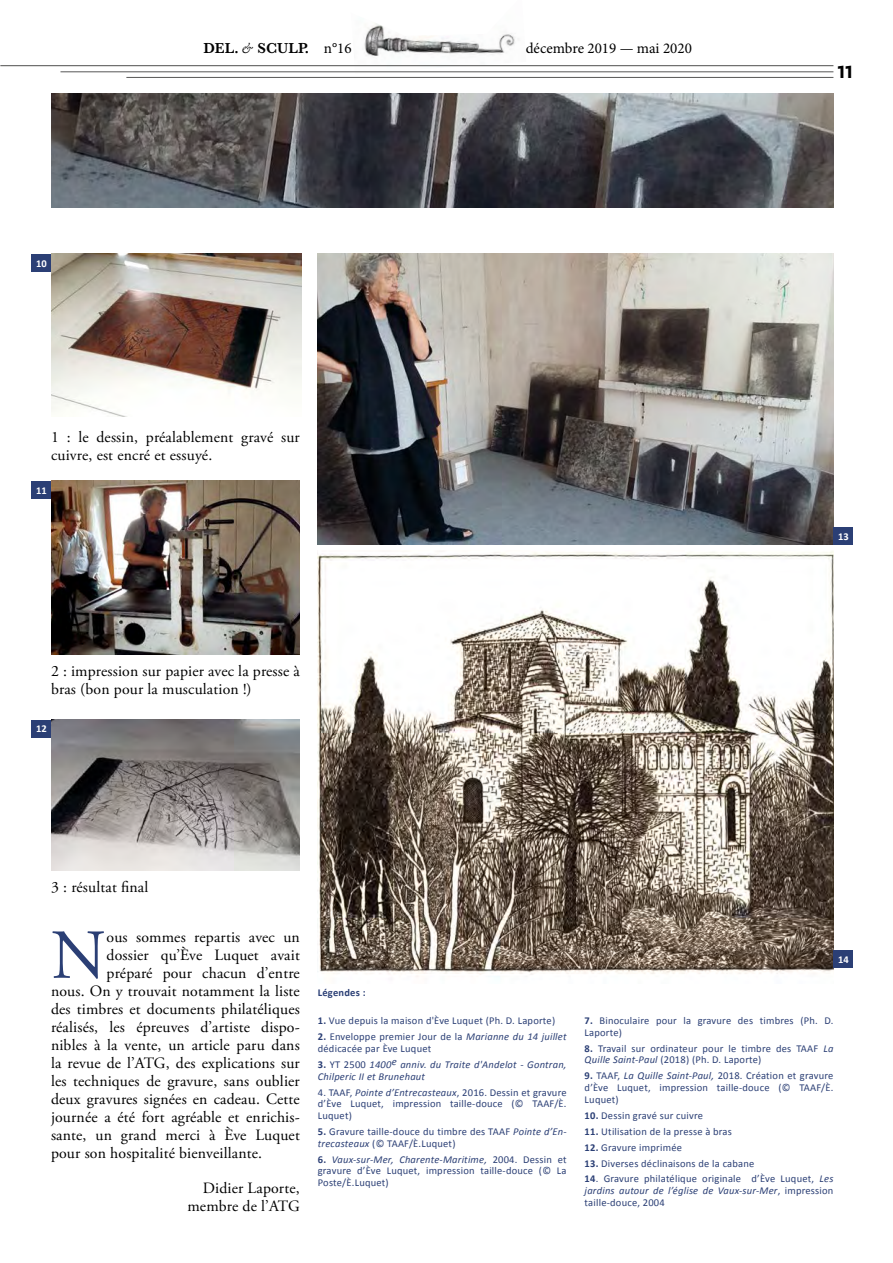
<style>
.page{position:relative;width:893px;height:1263px;background:#fff}
.page>*{position:absolute;margin:0;border:0;box-sizing:border-box;transform-origin:0 0}
.t1{font:70.05px "Adobe Garamond Pro";color:#2b3f75}
.t2{font:700 21px "National";color:#000}
.t3{font:15.75px/18px "Adobe Garamond Pro";letter-spacing:.01em;color:#000}
.t4{font:15px "Minion Pro";color:#000}
.t5{font:600 15px "Baskerville";color:#000}
.t6{font:10.5px/11.7px "Calibri";letter-spacing:.02em;color:#2b3f75}
.t7{font:italic 10.5px/11.7px "Calibri";letter-spacing:.02em;color:#2b3f75}
.t8{font:700 10.5px "Calibri";letter-spacing:.02em;color:#fff}
.t9{font:700 10.5px "Calibri";letter-spacing:.02em;color:#2b3f75}
.s1{font-family:"Adobe Garamond Pro";font-weight:400;font-style:italic;font-size:13.5px}
.s2{font-family:"Minion Pro";font-weight:400}
.s3{font-weight:700}
.s4{font-style:italic}
.s5{font-weight:700;font-style:normal}
.s6{font-style:normal}
</style>
<div class="page">
<img style="left:350px;top:36px;width:176px;height:37px">
<svg style="left:366px;top:23px;width:146px;height:13px"></svg>
<hr style="left:0;top:65px;width:833px;height:1px;background:#575756">
<hr style="left:60px;top:71px;width:773px;height:1px;background:#575756">
<hr style="left:126px;top:77px;width:707px;height:1px;background:#575756">
<img style="left:52px;top:254px;width:249px;height:163px">
<img style="left:51px;top:481px;width:249px;height:173px">
<img style="left:51px;top:719px;width:249px;height:152px">
<img style="left:318px;top:551px;width:516px;height:427px">
<img style="left:318px;top:254px;width:515px;height:291px">
<img style="left:52px;top:94px;width:781px;height:114px">
<div style="left:834px;top:527px;width:19px;height:18px;background:#2b3f75"></div>
<div style="left:32px;top:254px;width:19px;height:17px;background:#2b3f75"></div>
<div style="left:32px;top:481px;width:19px;height:17px;background:#2b3f75"></div>
<div style="left:32px;top:720px;width:19px;height:17px;background:#2b3f75"></div>
<div style="left:834px;top:950px;width:19px;height:17px;background:#2b3f75"></div>
<p class="t8" style="left:36px;top:257px;width:12px">10</p>
<p class="t5" style="left:203px;top:37px;width:150px">DEL. <span class="s1">&amp;</span> SCULP. <span class="s2">n°16</span></p>
<p class="t4" style="left:526px;top:38px;width:168px">décembre 2019 — mai 2020</p>
<p class="t3" style="left:51px;top:429px;width:250px">1 : le dessin, préalablement gravé sur cuivre, est encré et essuyé.</p>
<p class="t8" style="left:36px;top:483px;width:12px">11</p>
<p class="t3" style="left:51px;top:663px;width:250px">2 : impression sur papier avec la presse à bras (bon pour la musculation !)</p>
<p class="t8" style="left:36px;top:722px;width:12px">12</p>
<p class="t2" style="left:838px;top:57px;width:17px">11</p>
<p class="t8" style="left:838px;top:530px;width:12px">13</p>
<p class="t3" style="left:51px;top:879px;width:99px">3 : résultat final</p>
<p class="t1" style="left:51px;top:913px;width:56px">N</p>
<p class="t3" style="left:107px;top:928px;width:195px">ous sommes repartis avec un</p>
<p class="t3" style="left:107px;top:946px;width:195px">dossier qu’Ève Luquet avait</p>
<p class="t3" style="left:107px;top:964px;width:195px">préparé pour chacun d’entre</p>
<p class="t3" style="left:51px;top:982px;width:250px">nous. On y trouvait notamment la liste</p>
<p class="t3" style="left:51px;top:1000px;width:250px">des timbres et documents philatéliques</p>
<p class="t3" style="left:51px;top:1018px;width:250px">réalisés, les épreuves d’artiste dispo-</p>
<p class="t3" style="left:51px;top:1036px;width:250px">nibles à la vente, un article paru dans</p>
<p class="t3" style="left:51px;top:1054px;width:250px">la revue de l’ATG, des explications sur</p>
<p class="t3" style="left:51px;top:1072px;width:250px">les techniques de gravure, sans oublier</p>
<p class="t3" style="left:51px;top:1090px;width:250px">deux gravures signées en cadeau. Cette</p>
<p class="t3" style="left:51px;top:1108px;width:250px">journée a été fort agréable et enrichis-</p>
<p class="t3" style="left:51px;top:1126px;width:250px">sante, un grand merci à Ève Luquet</p>
<p class="t3" style="left:51px;top:1144px;width:213px">pour son hospitalité bienveillante.</p>
<p class="t3" style="left:203px;top:1179px;width:98px">Didier Laporte,</p>
<p class="t3" style="left:187px;top:1197px;width:114px">membre de l’ATG</p>
<p class="t9" style="left:318px;top:986px;width:49px">Légendes :</p>
<p class="t6" style="left:318px;top:1014px;width:239px"><span class="s3">1.</span> Vue depuis la maison d'Ève Luquet (Ph. D. Laporte)</p>
<p class="t6" style="left:318px;top:1030px;width:250px"><span class="s3">2.</span> Enveloppe premier Jour de la <span class="s4">Marianne du 14 juillet </span>dédicacée par Ève Luquet</p>
<p class="t7" style="left:318px;top:1058px;width:250px"><span class="s5">3.</span> <span class="s6">YT 2500</span> 1400e anniv. du Traite d'Andelot - Gontran,<br>Chilperic II et Brunehaut</p>
<p class="t6" style="left:318px;top:1086px;width:250px;text-align:justify">4. TAAF, <span class="s4">Pointe d’Entrecasteaux</span>, 2016. Dessin et gravure d’Ève Luquet, impression taille-douce (© TAAF/È.<br>Luquet)</p>
<p class="t6" style="left:318px;top:1125px;width:250px"><span class="s3">5.</span> Gravure taille-douce du timbre des TAAF <span class="s4">Pointe d’En&shy;trecasteaux</span> (© TAAF/È.Luquet)</p>
<p class="t6" style="left:318px;top:1153px;width:250px;text-align:justify"><span class="s3">6.</span> <span class="s4">Vaux-sur-Mer, Charente-Maritime,</span> 2004. Dessin et gravure d’Ève Luquet, impression taille-douce (© La Poste/È.Luquet)</p>
<p class="t8" style="left:838px;top:953px;width:12px">14</p>
<p class="t6" style="left:585px;top:1014px;width:250px"><span class="s3">7.</span> Binoculaire pour la gravure des timbres (Ph. D.<br>Laporte)</p>
<p class="t6" style="left:585px;top:1042px;width:250px"><span class="s3">8.</span> Travail sur ordinateur pour le timbre des TAAF <span class="s4">La<br>Quille Saint-Paul</span> (2018) (Ph. D. Laporte)</p>
<p class="t6" style="left:585px;top:1069px;width:250px;text-align:justify"><span class="s3">9.</span> TAAF, <span class="s4">La Quille Saint-Paul,</span> 2018. Création et gravure d’Ève Luquet, impression taille-douce (© TAAF/È.<br>Luquet)</p>
<p class="t6" style="left:585px;top:1109px;width:120px"><span class="s3">10.</span> Dessin gravé sur cuivre</p>
<p class="t6" style="left:585px;top:1125px;width:149px"><span class="s3">11.</span> Utilisation de la presse à bras</p>
<p class="t6" style="left:585px;top:1141px;width:99px"><span class="s3">12.</span> Gravure imprimée</p>
<p class="t6" style="left:585px;top:1157px;width:171px"><span class="s3">13.</span> Diverses déclinaisons de la cabane</p>
<p class="t6" style="left:585px;top:1172px;width:250px;text-align:justify"><span class="s3">14</span>. Gravure philatélique originale d’Ève Luquet, <span class="s4">Les jardins autour de l’église de Vaux-sur-Mer</span>, impression taille-douce, 2004</p>
</div>
